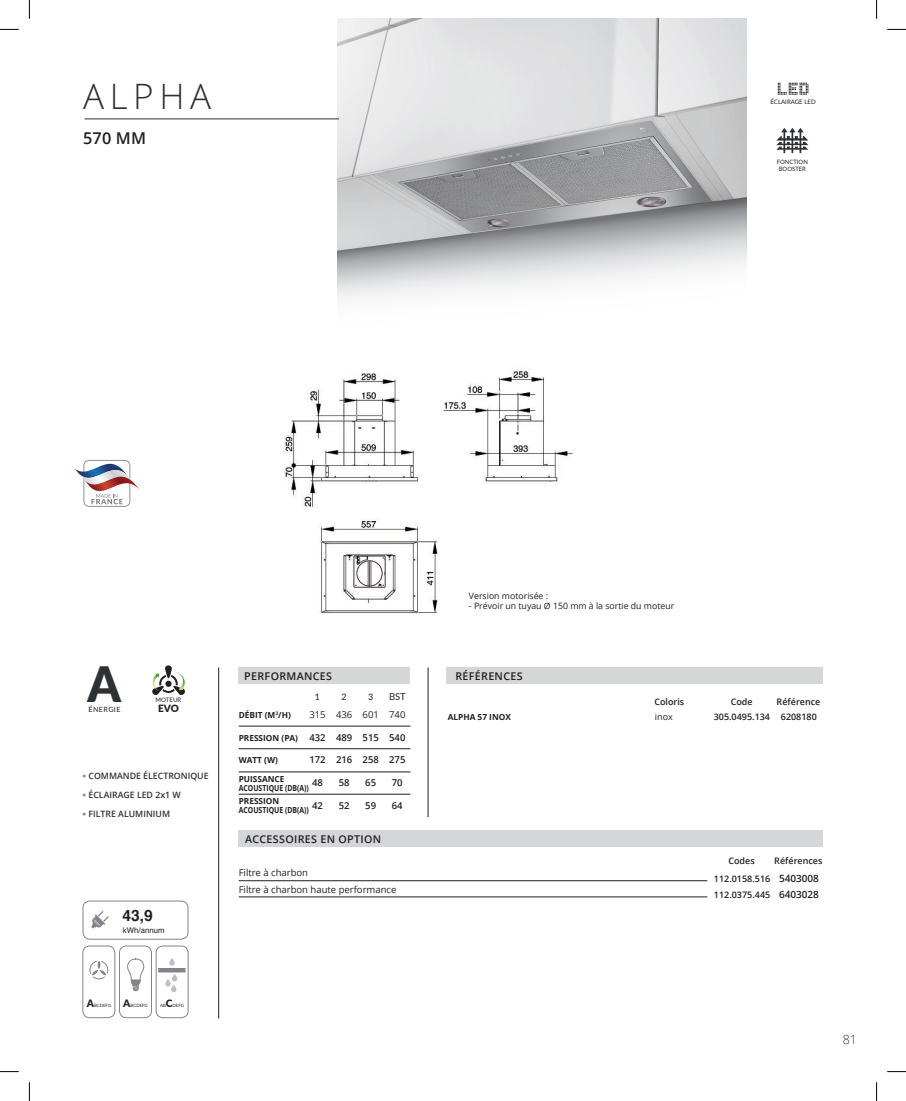
<style>
.page{position:relative;width:906px;height:1101px;background:#fff}
.page>*{position:absolute;margin:0;border:0;box-sizing:border-box;transform-origin:0 0}
.t1{font:900 48.62px "Lato";color:#2e3133}
.t2{font:300 35px "Open Sans";letter-spacing:.16em;color:#2e3133}
.t3{font:600 16.25px "Open Sans";color:#231f20}
.t4{font:700 15.62px "Helvetica";color:#231f20}
.t5{font:300 12.5px "Open Sans";color:#2e3133}
.t6{font:600 10.75px "Open Sans";letter-spacing:.03em;color:#231f20}
.t7{font:900 10.25px "Lato";color:#231f20}
.t8{font:900 10px "Lato";color:#231f20}
.t9{font:9.5px/16.2px "Open Sans";color:#231f20}
.t10{font:600 9.5px "Open Sans";color:#231f20}
.t11{font:9.5px "Lato";color:#231f20}
.t12{font:600 9px/16.1px "Open Sans";color:#231f20}
.t13{font:9px "Open Sans";color:#231f20}
.t14{font:8.88px "Lato";color:#231f20}
.t15{font:8.75px "Open Sans";color:#231f20}
.t16{font:600 8.75px "Open Sans";color:#2e3133}
.t17{font:700 8.38px/8.8px "Open Sans";color:#231f20}
.t18{font:7.75px "Helvetica";color:#231f20}
.t19{font:7.12px "Lato";letter-spacing:.06em;color:#231f20}
.t20{font:6.12px "Lato";color:#231f20}
.t21{font:6px/7px "Lato";color:#231f20;text-align:center}
.t22{font:4.38px "Lato";color:#231f20}
.s1{font-family:"Lato";font-weight:700;color:#8d928f}
.s2{font-size:10px}
</style>
<div class="page">
<img style="left:338px;top:19px;width:408px;height:281px">
<hr style="left:85px;top:119px;width:254px;height:1px;background:#2e3133">
<hr style="left:218px;top:667px;width:1px;height:351px;background:#231f20">
<div style="left:238px;top:667px;width:172px;height:17px;background:#d5d6d8"></div>
<hr style="left:239px;top:726px;width:171px;height:1px;background:#231f20">
<hr style="left:239px;top:748px;width:171px;height:1px;background:#231f20">
<hr style="left:239px;top:771px;width:171px;height:1px;background:#231f20">
<hr style="left:239px;top:794px;width:171px;height:1px;background:#231f20">
<div style="left:238px;top:830px;width:585px;height:16px;background:#d5d6d8"></div>
<hr style="left:428px;top:667px;width:1px;height:150px;background:#231f20">
<div style="left:446px;top:667px;width:377px;height:17px;background:#d5d6d8"></div>
<img style="left:283px;top:370px;width:291px;height:243px">
<hr style="left:239px;top:880px;width:468px;height:1px;background:#231f20">
<hr style="left:239px;top:896px;width:468px;height:1px;background:#231f20">
<div style="left:83px;top:460px;width:47px;height:47px;border:1px solid #8d9290;border-radius:5px"></div>
<svg style="left:74px;top:464px;width:65px;height:40px"></svg>
<svg style="left:777px;top:83px;width:31px;height:12px"></svg>
<div style="left:82px;top:900px;width:106px;height:39px;border:1px solid #828489;border-radius:7px"></div>
<svg style="left:91px;top:911px;width:18px;height:17px"></svg>
<div style="left:82px;top:945px;width:33px;height:73px;border:1px solid #828489;border-radius:7px"></div>
<div style="left:156px;top:945px;width:33px;height:73px;border:1px solid #828489;border-radius:7px"></div>
<svg style="left:169px;top:957px;width:6px;height:8px"></svg>
<svg style="left:158px;top:968px;width:28px;height:4px"></svg>
<svg style="left:165px;top:978px;width:6px;height:8px"></svg>
<svg style="left:172px;top:973px;width:5px;height:8px"></svg>
<svg style="left:171px;top:984px;width:5px;height:8px"></svg>
<svg style="left:90px;top:961px;width:18px;height:18px"></svg>
<svg style="left:119px;top:945px;width:33px;height:73px"></svg>
<svg style="left:776px;top:128px;width:32px;height:25px"></svg>
<div style="left:165px;top:665px;width:7px;height:13px;background:#231f20;border-radius:3px"></div>
<svg style="left:152px;top:673px;width:33px;height:22px"></svg>
<svg style="left:0;top:29px;width:19px;height:1px"></svg>
<svg style="left:887px;top:29px;width:19px;height:1px"></svg>
<svg style="left:0;top:1071px;width:19px;height:1px"></svg>
<svg style="left:887px;top:1071px;width:19px;height:1px"></svg>
<svg style="left:29px;top:0;width:1px;height:19px"></svg>
<svg style="left:29px;top:1082px;width:1px;height:18px"></svg>
<svg style="left:876px;top:0;width:1px;height:19px"></svg>
<svg style="left:876px;top:1082px;width:1px;height:18px"></svg>
<h2 class="t2" style="left:83px;top:72px;width:129px">ALPHA</h2>
<h3 class="t3" style="left:83px;top:127px;width:64px">570 MM</h3>
<p class="t20" style="left:770px;top:97px;width:47px">ÉCLAIRAGE LED</p>
<p class="t21" style="left:776px;top:158px;width:33px">FONCTION<br>BOOSTER</p>
<h1 class="t1" style="left:87px;top:647px;width:35px">A</h1>
<p class="t19" style="left:89px;top:704px;width:33px">ÉNERGIE</p>
<p class="t20" style="left:156px;top:695px;width:27px">MOTEUR</p>
<p class="t8" style="left:158px;top:700px;width:22px">EVO</p>
<p class="t16" style="left:83px;top:770px;width:127px"><span class="s1">▪</span> COMMANDE ÉLECTRONIQUE</p>
<p class="t16" style="left:83px;top:788px;width:100px"><span class="s1">▪</span> ÉCLAIRAGE LED 2x1 W</p>
<p class="t16" style="left:83px;top:807px;width:89px"><span class="s1">▪</span> FILTRE ALUMINIUM</p>
<h3 class="t4" style="left:123px;top:902px;width:32px">43,9</h3>
<p class="t18" style="left:123px;top:924px;width:43px">kWh/annum</p>
<p class="t7" style="left:87px;top:995px;width:9px">A</p>
<p class="t22" style="left:94px;top:1002px;width:19px">BCDEFG</p>
<p class="t7" style="left:123px;top:995px;width:9px">A</p>
<p class="t22" style="left:131px;top:1002px;width:19px">BCDEFG</p>
<p class="t22" style="left:160px;top:1002px;width:7px">AB</p>
<p class="t7" style="left:166px;top:995px;width:8px">C</p>
<p class="t22" style="left:172px;top:1002px;width:13px">DEFG</p>
<p class="t6" style="left:244px;top:669px;width:89px">PERFORMANCES</p>
<p class="t9" style="left:309px;top:706px;width:98px">315 436 601 740</p>
<p class="t14" style="left:315px;top:690px;width:7px">1</p>
<p class="t14" style="left:341px;top:690px;width:7px">2</p>
<p class="t14" style="left:368px;top:690px;width:7px">3</p>
<p class="t11" style="left:389px;top:689px;width:18px">BST</p>
<p class="t10" style="left:309px;top:731px;width:97px">432 489 515 540</p>
<p class="t10" style="left:309px;top:753px;width:97px">172 216 258 275</p>
<p class="t10" style="left:312px;top:776px;width:12px">48</p>
<p class="t10" style="left:339px;top:776px;width:12px">58</p>
<p class="t10" style="left:365px;top:776px;width:12px">65</p>
<p class="t10" style="left:392px;top:776px;width:12px">70</p>
<p class="t10" style="left:312px;top:798px;width:12px">42</p>
<p class="t10" style="left:339px;top:798px;width:12px">52</p>
<p class="t10" style="left:365px;top:798px;width:12px">59</p>
<p class="t10" style="left:392px;top:798px;width:12px">64</p>
<p class="t6" style="left:245px;top:831px;width:138px">ACCESSOIRES EN OPTION</p>
<p class="t17" style="left:239px;top:710px;width:54px">DÉBIT (M<sup>3</sup>/H)</p>
<p class="t17" style="left:239px;top:733px;width:61px">PRESSION (PA)</p>
<p class="t17" style="left:239px;top:755px;width:41px">WATT (W)</p>
<p class="t17" style="left:239px;top:774px;width:18px">PUISSAN</p>
<p class="t17" style="left:239px;top:774px;width:72px;text-indent:36px">CE<br>ACOUSTI QUE (DB(A))</p>
<p class="t17" style="left:239px;top:796px;width:72px">PRESSION<br>ACOUSTI QUE (DB(A))</p>
<p class="t15" style="left:469px;top:589px;width:81px">Version motorisée :</p>
<p class="t15" style="left:469px;top:600px;width:207px">- Prévoir un tuyau Ø 150 mm à la sortie du moteur</p>
<p class="t6" style="left:455px;top:669px;width:69px">RÉFÉRENCES</p>
<p class="t17" style="left:447px;top:712px;width:48px">ALPHA 57 INO</p>
<p class="t17" style="left:505px;top:712px;width:7px">X</p>
<p class="t13" style="left:655px;top:710px;width:19px">inox</p>
<p class="t12" style="left:713px;top:708px;width:105px">305.0495.134 6208180</p>
<p class="t12" style="left:654px;top:693px;width:31px">Coloris</p>
<p class="t12" style="left:730px;top:693px;width:23px">Code</p>
<p class="t12" style="left:776px;top:693px;width:45px">Référence</p>
<p class="t12" style="left:728px;top:852px;width:28px">Codes</p>
<p class="t12" style="left:774px;top:852px;width:50px">Références</p>
<p class="t9" style="left:239px;top:864px;width:159px">Filtre à charbon<br>Filtre à charbon haute performance</p>
<p class="t12" style="left:714px;top:870px;width:107px">112.0158.516 <span class="s2">5403008<br></span>112.0375.445 <span class="s2">6403028</span></p>
<h3 class="t5" style="left:842px;top:1031px;width:16px">81</h3>
</div>
